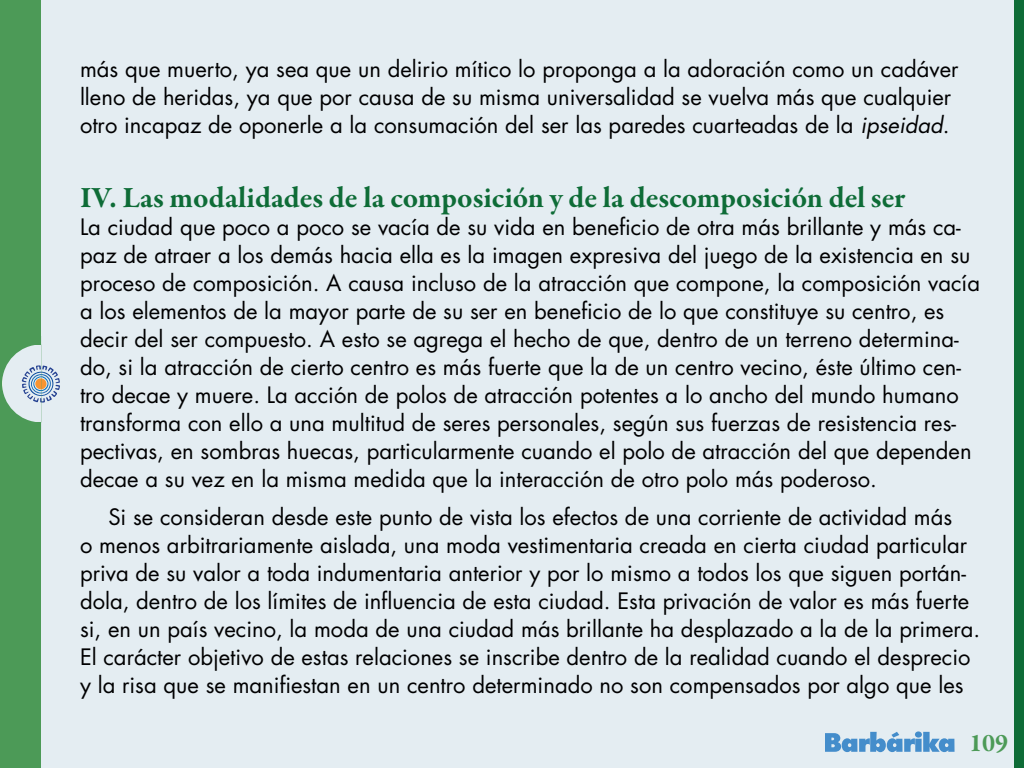
<style>
.page{position:relative;width:1024px;height:768px;background:#fff}
.page>*{position:absolute;margin:0;border:0;box-sizing:border-box;transform-origin:0 0}
.t1{font:700 30px "Garamond Premr Pro";color:#0e6c37}
.t2{font:700 26px "Garamond Premr Pro";color:#4c9a57}
.t3{font:22px/28px "Futura";color:#000001}
.s1{font-style:italic}
</style>
<div class="page">
<div style="left:3px;top:0;width:1021px;height:768px;background:#e4edf2"></div>
<svg style="left:825px;top:731px;width:130px;height:21px"></svg>
<div style="left:0;top:422px;width:41px;height:346px;background:#4c9a57"></div>
<div style="left:0;top:0;width:41px;height:344px;background:#4c9a57"></div>
<svg style="left:0;top:336px;width:60px;height:94px"></svg>
<div style="left:1014px;top:0;width:10px;height:768px;background:#0e6c37"></div>
<p class="t3" style="left:80px;top:55px;width:880px">más que muerto, ya sea que un delirio mítico lo proponga a la adoración como un cadáver lleno de heridas, ya que por causa de su misma universalidad se vuelva más que cualquier otro incapaz de oponerle a la consumación del ser las paredes cuarteadas de la <span class="s1">ipseidad</span>.</p>
<h1 class="t1" style="left:80px;top:179px;width:827px">IV. Las modalidades de la composición y de la descomposición del ser</h1>
<p class="t3" style="left:80px;top:213px;width:902px">La ciudad que poco a poco se vacía de su vida en beneficio de otra más brillante y más ca&shy;paz de atraer a los demás hacia ella es la imagen expresiva del juego de la existencia en su proceso de composición. A causa incluso de la atracción que compone, la composición vacía a los elementos de la mayor parte de su ser en beneficio de lo que constituye su centro, es decir del ser compuesto. A esto se agrega el hecho de que, dentro de un terreno determina&shy;do, si la atracción de cierto centro es más fuerte que la de un centro vecino, éste último cen&shy;tro decae y muere. La acción de polos de atracción potentes a lo ancho del mundo humano transforma con ello a una multitud de seres personales, según sus fuerzas de resistencia res&shy;pectivas, en sombras huecas, particularmente cuando el polo de atracción del que dependen decae a su vez en la misma medida que la interacción de otro polo más poderoso.</p>
<p class="t3" style="left:80px;top:503px;width:902px;text-indent:28px">Si se consideran desde este punto de vista los efectos de una corriente de actividad más<br>o menos arbitrariamente aislada, una moda vestimentaria creada en cierta ciudad particular priva de su valor a toda indumentaria anterior y por lo mismo a todos los que siguen portán&shy;dola, dentro de los límites de influencia de esta ciudad. Esta privación de valor es más fuerte si, en un país vecino, la moda de una ciudad más brillante ha desplazado a la de la primera.<br>El carácter objetivo de estas relaciones se inscribe dentro de la realidad cuando el desprecio y la risa que se manifiestan en un centro determinado no son compensados por algo que les</p>
<p class="t2" style="left:969px;top:727px;width:41px">109</p>
</div>
